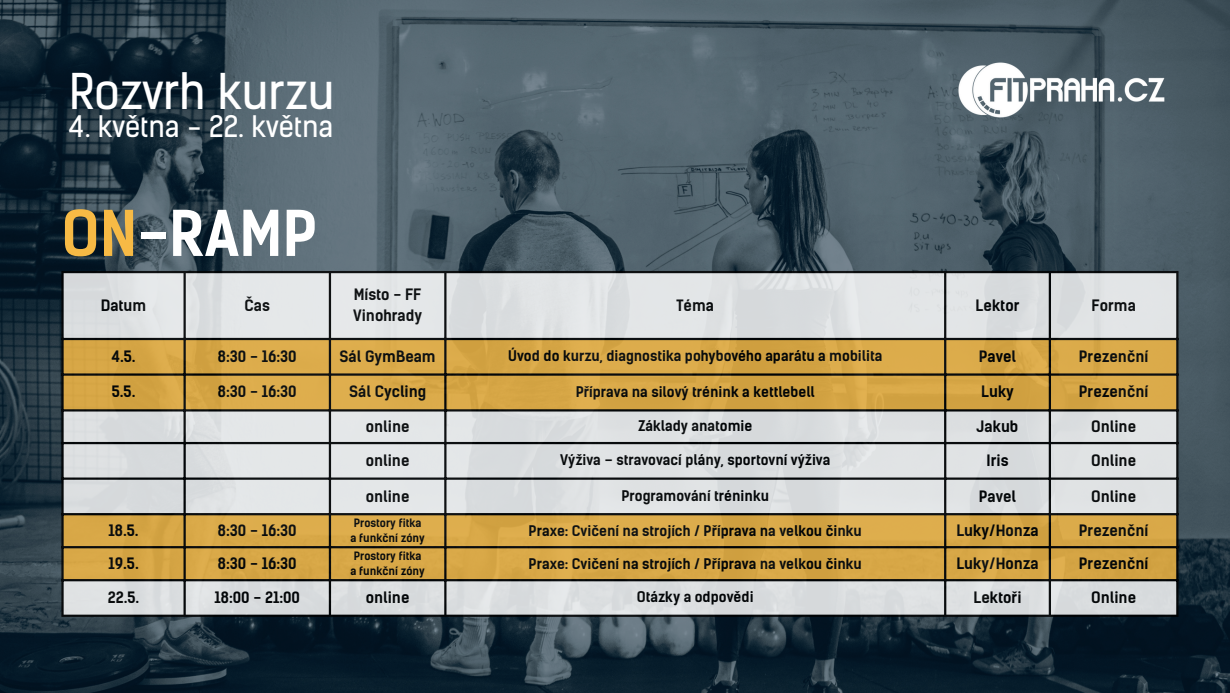
<style>
.page{position:relative;width:1230px;height:693px;background:#fff}
.page>*{position:absolute;margin:0;border:0;box-sizing:border-box;transform-origin:0 0}
.t1{font:700 60px "Kelson Sans";color:#fff}
.t2{font:46.8px "Kelson Sans Regular BG";color:#fff}
.t3{font:28.2px "Kelson Sans Regular BG";color:#fff}
.t4{font:700 15px/21px "Kelson Sans";color:#000}
.t5{font:700 14px "Kelson Sans";color:#000}
.t6{font:700 11px/15px "Kelson Sans";color:#000;text-align:center}
.s1{color:#f7ba45}
</style>
<div class="page">
<img style="left:0;top:0;width:1230px;height:693px">
<div style="left:64px;top:273px;width:1112px;height:342px;background:#dee1e2"></div>
<svg style="left:64px;top:340px;width:1112px;height:239px;background:#d8be88"></svg>
<hr style="left:61px;top:273px;width:3px;height:342px;background:#000">
<hr style="left:184px;top:273px;width:2px;height:342px;background:#000">
<hr style="left:329px;top:273px;width:2px;height:342px;background:#000">
<hr style="left:444px;top:273px;width:3px;height:342px;background:#000">
<hr style="left:944px;top:273px;width:2px;height:342px;background:#000">
<hr style="left:1049px;top:273px;width:2px;height:342px;background:#000">
<hr style="left:1176px;top:273px;width:3px;height:342px;background:#000">
<hr style="left:61px;top:271px;width:1118px;height:2px;background:#000">
<hr style="left:61px;top:338px;width:1118px;height:2px;background:#000">
<hr style="left:61px;top:373px;width:1118px;height:3px;background:#000">
<hr style="left:61px;top:409px;width:1118px;height:3px;background:#000">
<hr style="left:61px;top:442px;width:1118px;height:2px;background:#000">
<hr style="left:61px;top:478px;width:1118px;height:2px;background:#000">
<hr style="left:61px;top:513px;width:1118px;height:2px;background:#000">
<hr style="left:61px;top:546px;width:1118px;height:2px;background:#000">
<hr style="left:61px;top:579px;width:1118px;height:2px;background:#000">
<hr style="left:61px;top:615px;width:1118px;height:2px;background:#000">
<img style="left:945px;top:50px;width:233px;height:81px">
<h2 class="t2" style="left:69px;top:74px;width:267px">Rozvrh kurzu</h2>
<p class="t3" style="left:69px;top:116px;width:265px">4. května - 22. května</p>
<p class="t1" style="left:61px;top:199px;width:257px"><span class="s1">ON</span>-RAMP</p>
<p class="t4" style="left:101px;top:295px;width:47px">Datum</p>
<p class="t4" style="left:245px;top:295px;width:27px">Čas</p>
<p class="t4" style="left:353px;top:284px;width:71px">Místo - FF<br>Vinohrady</p>
<p class="t4" style="left:677px;top:295px;width:39px">Téma</p>
<p class="t4" style="left:976px;top:295px;width:45px">Lektor</p>
<p class="t4" style="left:1091px;top:295px;width:46px">Forma</p>
<p class="t4" style="left:112px;top:346px;width:25px">4.5.</p>
<p class="t4" style="left:218px;top:346px;width:80px">8:30 - 16:30</p>
<p class="t4" style="left:340px;top:346px;width:98px">Sál GymBeam</p>
<p class="t5" style="left:508px;top:348px;width:376px">Úvod do kurzu, diagnostika pohybového aparátu a mobilita</p>
<p class="t4" style="left:979px;top:346px;width:39px">Pavel</p>
<p class="t4" style="left:1079px;top:346px;width:71px">Prezenční</p>
<p class="t4" style="left:112px;top:382px;width:25px">5.5.</p>
<p class="t4" style="left:218px;top:382px;width:80px">8:30 - 16:30</p>
<p class="t4" style="left:349px;top:382px;width:78px">Sál Cycling</p>
<p class="t5" style="left:576px;top:383px;width:241px">Příprava na silový trénink a kettlebell</p>
<p class="t4" style="left:981px;top:382px;width:34px">Luky</p>
<p class="t4" style="left:1079px;top:382px;width:71px">Prezenční</p>
<p class="t4" style="left:366px;top:416px;width:45px">online</p>
<p class="t5" style="left:638px;top:418px;width:116px">Základy anatomie</p>
<p class="t4" style="left:977px;top:416px;width:43px">Jakub</p>
<p class="t4" style="left:1091px;top:416px;width:47px">Online</p>
<p class="t4" style="left:366px;top:450px;width:45px">online</p>
<p class="t5" style="left:560px;top:452px;width:272px">Výživa – stravovací plány, sportovní výživa</p>
<p class="t4" style="left:987px;top:450px;width:23px">Iris</p>
<p class="t4" style="left:1091px;top:450px;width:47px">Online</p>
<p class="t4" style="left:366px;top:486px;width:45px">online</p>
<p class="t5" style="left:621px;top:487px;width:149px">Programování tréninku</p>
<p class="t4" style="left:979px;top:486px;width:39px">Pavel</p>
<p class="t4" style="left:1091px;top:486px;width:47px">Online</p>
<p class="t4" style="left:109px;top:521px;width:31px">18.5.</p>
<p class="t4" style="left:218px;top:521px;width:80px">8:30 - 16:30</p>
<p class="t6" style="left:350px;top:516px;width:76px">Prostory fitka a funkční zóny</p>
<p class="t5" style="left:529px;top:522px;width:335px">Praxe: Cvičení na strojích / Příprava na velkou činku</p>
<p class="t4" style="left:956px;top:521px;width:84px">Luky/Honza</p>
<p class="t4" style="left:1079px;top:521px;width:71px">Prezenční</p>
<p class="t4" style="left:109px;top:554px;width:32px">19.5.</p>
<p class="t4" style="left:218px;top:554px;width:80px">8:30 - 16:30</p>
<p class="t6" style="left:350px;top:549px;width:76px">Prostory fitka a funkční zóny</p>
<p class="t5" style="left:529px;top:555px;width:335px">Praxe: Cvičení na strojích / Příprava na velkou činku</p>
<p class="t4" style="left:956px;top:554px;width:84px">Luky/Honza</p>
<p class="t4" style="left:1079px;top:554px;width:71px">Prezenční</p>
<p class="t4" style="left:108px;top:587px;width:33px">22.5.</p>
<p class="t4" style="left:215px;top:587px;width:87px">18:00 - 21:00</p>
<p class="t4" style="left:366px;top:587px;width:45px">online</p>
<p class="t5" style="left:637px;top:589px;width:118px">Otázky a odpovědi</p>
<p class="t4" style="left:974px;top:587px;width:50px">Lektoři</p>
<p class="t4" style="left:1091px;top:587px;width:47px">Online</p>
</div>
